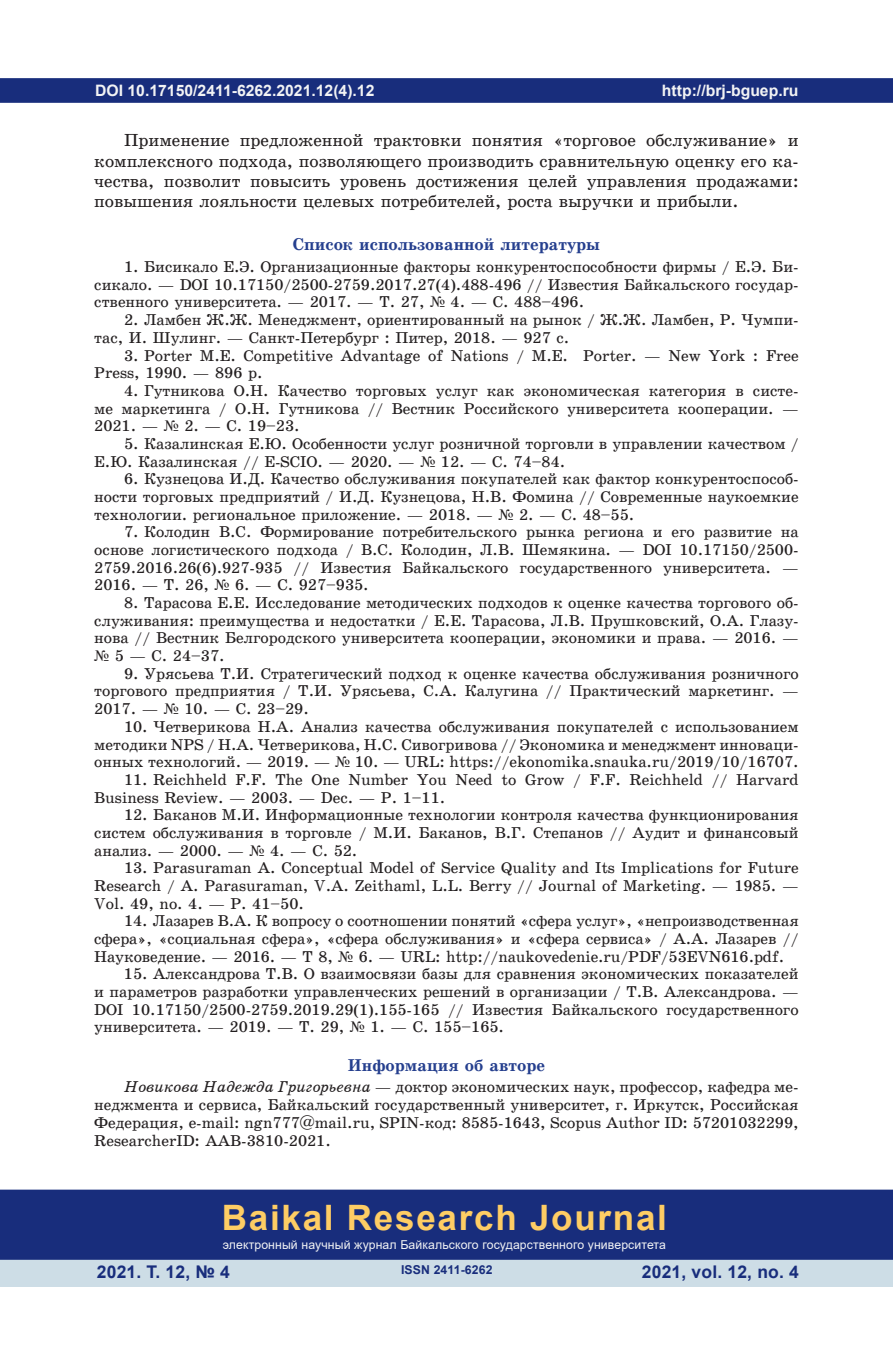
<style>
.page{position:relative;width:893px;height:1360px;background:#fff}
.page>*{position:absolute;margin:0;border:0;box-sizing:border-box;transform-origin:0 0}
.t1{font:700 35px "Arial";letter-spacing:.05em;color:#fecd64}
.t2{font:17.5px/19.9px "School Book C";color:#231f20;text-align:justify}
.t3{font:700 17.5px "Arial";letter-spacing:.01em;color:#182d7c}
.t4{font:17.15px "School Book C Bold";color:#253f8e}
.t5{font:15.75px/17.7px "School Book C";color:#231f20;text-align:justify}
.t6{font:700 15.75px "Arial";color:#f2f3f4}
.t7{font:12.25px "Arial";letter-spacing:.01em;color:#f2f3f4}
.t8{font:700 12.25px "Arial";letter-spacing:.01em;color:#182d7c}
.s1{font-family:"Times New Roman"}
.s2{font-family:"School Book C Italic"}
</style>
<div class="page">
<div style="left:0;top:78px;width:893px;height:25px;background:#182d7c;border:2px solid #182d7c"></div>
<div style="left:0;top:1258px;width:893px;height:28px;background:#cddde6"></div>
<div style="left:0;top:1189px;width:893px;height:70px;background:#182d7c;border:2px solid #182d7c"></div>
<p class="t6" style="left:95px;top:79px;width:281px">DOI 10.17150/2411-6262.2021.12(4).12</p>
<p class="t6" style="left:662px;top:79px;width:138px">http://brj-bguep.ru</p>
<p class="t2" style="left:94px;top:131px;width:706px;text-indent:30px">Применение предложенной трактовки понятия «торговое обслуживание» и комплексного подхода, позволяющего производить сравнительную оценку его ка&shy;чества, позволит повысить уровень достижения целей управления продажами: повышения лояльности целевых потребителей, роста выручки и прибыли.</p>
<p class="t4" style="left:293px;top:235px;width:309px">Список использованной литературы</p>
<p class="t5" style="left:94px;top:258px;width:706px;text-indent:30px">1. Бисикало Е.Э. Организационные факторы конкурентоспособности фирмы / Е.Э. Би&shy;сикало. — DOI 10.17150/2500-2759.2017.27(4).488-496 // Известия Байкальского государ&shy;ственного университета. — 2017. — Т. 27, <span class="s1">№</span> 4. — С. 488–496.</p>
<p class="t5" style="left:94px;top:311px;width:706px;text-indent:30px">2. Ламбен Ж.Ж. Менеджмент, ориентированный на рынок / Ж.Ж. Ламбен, Р. Чумпи&shy;тас, И. Шулинг. — Санкт-Петербург : Питер, 2018. — 927 с.</p>
<p class="t5" style="left:94px;top:346px;width:706px;text-indent:30px">3. Porter M.E. Competitive Advantage of Nations / M.E. Porter. — New York : Free<br>Press, 1990. — 896 p.</p>
<p class="t5" style="left:94px;top:382px;width:706px;text-indent:30px">4. Гутникова О.Н. Качество торговых услуг как экономическая категория в систе&shy;ме маркетинга / О.Н. Гутникова // Вестник Российского университета кооперации. — 2021. — <span class="s1">№</span> 2. — С. 19–23.</p>
<p class="t5" style="left:94px;top:435px;width:706px;text-indent:30px">5. Казалинская Е.Ю. Особенности услуг розничной торговли в управлении качеством /<br>Е.Ю. Казалинская // E-SCIO. — 2020. — <span class="s1">№</span> 12. — С. 74–84.</p>
<p class="t5" style="left:94px;top:470px;width:706px;text-indent:30px">6. Кузнецова И.Д. Качество обслуживания покупателей как фактор конкурентоспособ&shy;ности торговых предприятий / И.Д. Кузнецова, Н.В. Фомина // Современные наукоемкие технологии. региональное приложение. — 2018. — <span class="s1">№</span> 2. — С. 48–55.</p>
<p class="t5" style="left:94px;top:523px;width:706px;text-indent:30px">7. Колодин В.С. Формирование потребительского рынка региона и его развитие на основе логистического подхода / В.С. Колодин, Л.В. Шемякина. — DOI 10.17150/2500- 2759.2016.26(6).927-935 // Известия Байкальского государственного университета. — 2016. — Т. 26, <span class="s1">№</span> 6. — С. 927–935.</p>
<p class="t5" style="left:94px;top:594px;width:706px;text-indent:30px">8. Тарасова Е.Е. Исследование методических подходов к оценке качества торгового об&shy;служивания: преимущества и недостатки / Е.Е. Тарасова, Л.В. Прушковский, О.А. Глазу&shy;нова // Вестник Белгородского университета кооперации, экономики и права. — 2016. — <span class="s1">№</span> 5 — С. 24–37.</p>
<p class="t5" style="left:94px;top:664px;width:706px;text-indent:30px">9. Урясьева Т.И. Стратегический подход к оценке качества обслуживания розничного торгового предприятия / Т.И. Урясьева, С.А. Калугина // Практический маркетинг. — 2017. — <span class="s1">№</span> 10. — С. 23–29.</p>
<p class="t5" style="left:94px;top:717px;width:706px;text-indent:30px">10. Четверикова Н.А. Анализ качества обслуживания покупателей с использованием методики NPS / Н.А. Четверикова, Н.С. Сивогривова // Экономика и менеджмент инноваци&shy;онных технологий. — 2019. — <span class="s1">№</span> 10. — URL: https://ekonomika.snauka.ru/2019/10/16707.</p>
<p class="t5" style="left:94px;top:770px;width:706px;text-indent:30px">11. Reichheld F.F. The One Number You Need to Grow / F.F. Reichheld // Harvard<br>Business Review. — 2003. — Dec. — P. 1–11.</p>
<p class="t5" style="left:94px;top:806px;width:706px;text-indent:30px">12. Баканов М.И. Информационные технологии контроля качества функционирования систем обслуживания в торговле / М.И. Баканов, В.Г. Степанов // Аудит и финансовый анализ. — 2000. — <span class="s1">№</span> 4. — С. 52.</p>
<p class="t5" style="left:94px;top:859px;width:706px;text-indent:30px">13. Parasuraman A. Conceptual Model of Service Quality and Its Implications for Future Research / A. Parasuraman, V.A. Zeithaml, L.L. Berry // Journal of Marketing. — 1985. — Vol. 49, no. 4. — P. 41–50.</p>
<p class="t5" style="left:94px;top:912px;width:706px;text-indent:30px">14. Лазарев В.А. К вопросу о соотношении понятий «сфера услуг», «непроизводственная сфера», «социальная сфера», «сфера обслуживания» и «сфера сервиса» / А.А. Лазарев // Науковедение. — 2016. — Т 8, <span class="s1">№</span> 6. — URL: http://naukovedenie.ru/PDF/53EVN616.pdf.</p>
<p class="t5" style="left:94px;top:965px;width:706px;text-indent:30px">15. Александрова Т.В. О взаимосвязи базы для сравнения экономических показателей и параметров разработки управленческих решений в организации / Т.В. Александрова. — DOI 10.17150/2500-2759.2019.29(1).155-165 // Известия Байкальского государственного университета. — 2019. — Т. 29, <span class="s1">№</span> 1. — С. 155–165.</p>
<p class="t4" style="left:348px;top:1055px;width:199px">Информация об авторе</p>
<p class="t5" style="left:94px;top:1078px;width:706px;text-indent:30px"><span class="s2">Новикова Надежда Григорьевна</span> — доктор экономических наук, профессор, кафедра ме&shy;неджмента и сервиса, Байкальский государственный университет, г. Иркутск, Российская Федерация, e-mail: ngn777@mail.ru, SPIN-код: 8585-1643, Scopus Author ID: 57201032299, ResearcherID: AAB-3810-2021.</p>
<h1 class="t1" style="left:222px;top:1192px;width:447px">Baikal Research Journal</h1>
<p class="t7" style="left:223px;top:1236px;width:445px">электронный научный журнал Байкальского государственного университета</p>
<p class="t8" style="left:401px;top:1261px;width:93px">ISSN 2411-6262</p>
<p class="t3" style="left:97px;top:1259px;width:135px">2021. Т. 12, № 4</p>
<p class="t3" style="left:642px;top:1259px;width:159px">2021, vol. 12, no. 4</p>
</div>
